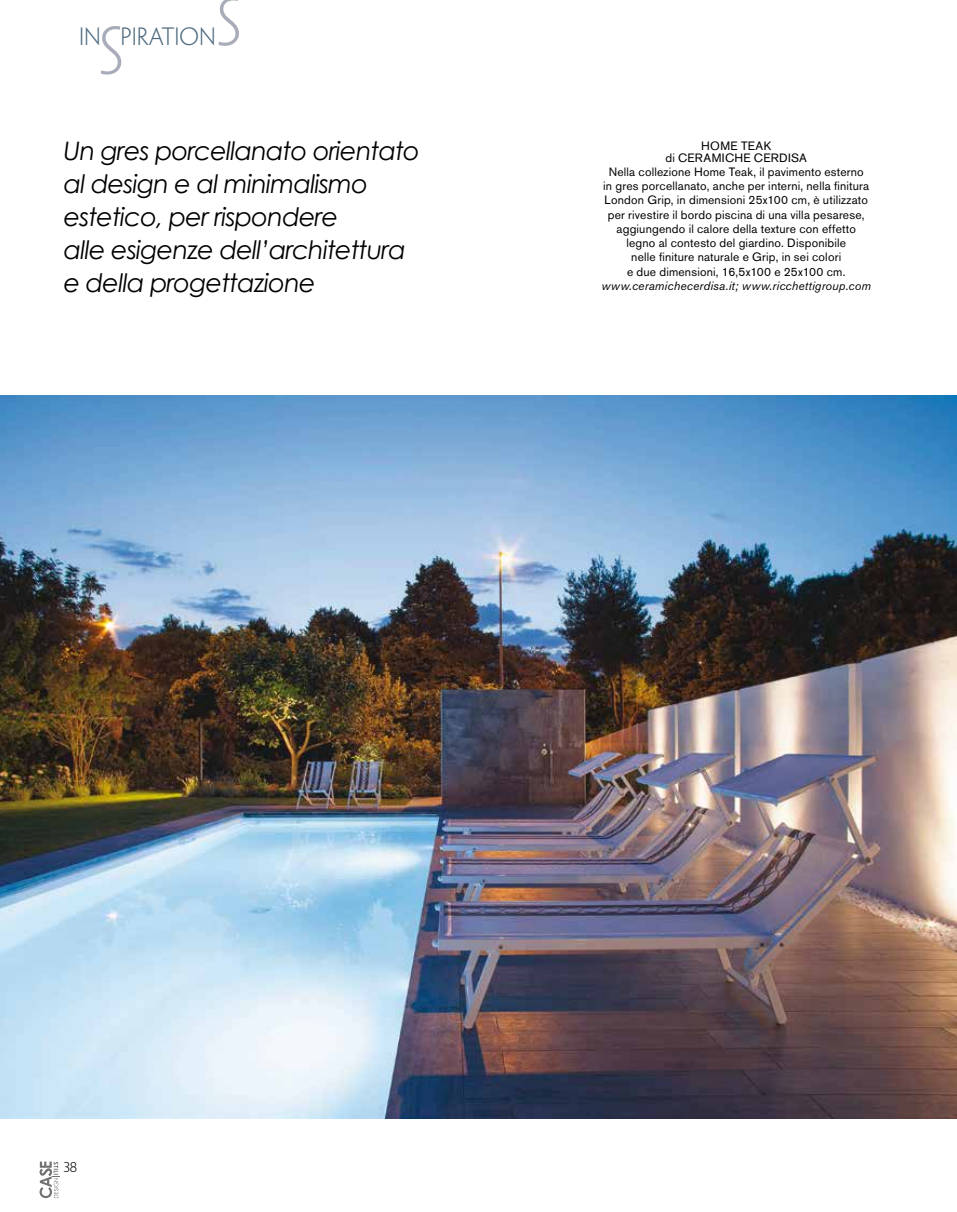
<style>
.page{position:relative;width:957px;height:1212px;background:#fff}
.page>*{position:absolute;margin:0;border:0;box-sizing:border-box;transform-origin:0 0}
.t1{font:300 61.2px "Penumbra Sans Std";color:#a9adb9}
.t2{font:italic 25.5px/33px "Century Gothic";letter-spacing:-.03em;color:#000}
.t3{font:300 22.5px "Penumbra Sans Std";color:#49677c}
.t4{font:300 12.75px "Penumbra Sans Std";color:#000}
.t5{font:12px/14.2px "Akzidenz Grotesk BE";letter-spacing:.015em;color:#000;text-align:center}
.t6{font:italic 12px "Akzidenz Grotesk BE";letter-spacing:.015em;color:#000}
</style>
<div class="page">
<svg style="left:40px;top:1161px;width:20px;height:37px"></svg>
<img style="left:0;top:395px;width:957px;height:723px">
<h1 class="t1" style="left:217px;top:-13px;width:27px">S</h1>
<h1 class="t1" style="left:99px;top:16px;width:27px">S</h1>
<h3 class="t3" style="left:79px;top:24px;width:138px">IN PIRATION</h3>
<h2 class="t2" style="left:64px;top:134px;width:358px">Un gres porcellanato orientato al design e al minimalismo estetico, per rispondere<br>alle esigenze dell’architettura e della progettazione</h2>
<p class="t5" style="left:665px;top:139px;width:143px;line-height:12px">HOME TEAK<br>di CERAMICHE CERDISA</p>
<p class="t5" style="left:603px;top:165px;width:267px">Nella collezione Home Teak, il pavimento esterno in gres porcellanato, anche per interni, nella finitura London Grip, in dimensioni 25x100 cm, è utilizzato per rivestire il bordo piscina di una villa pesarese, aggiungendo il calore della texture con effetto legno al contesto del giardino. Disponibile<br>nelle finiture naturale e Grip, in sei colori<br>e due dimensioni, 16,5x100 e 25x100 cm.</p>
<p class="t6" style="left:601px;top:278px;width:271px">www.ceramichecerdisa.it; www.ricchettigroup.com</p>
<p class="t4" style="left:64px;top:1159px;width:15px">38</p>
</div>
